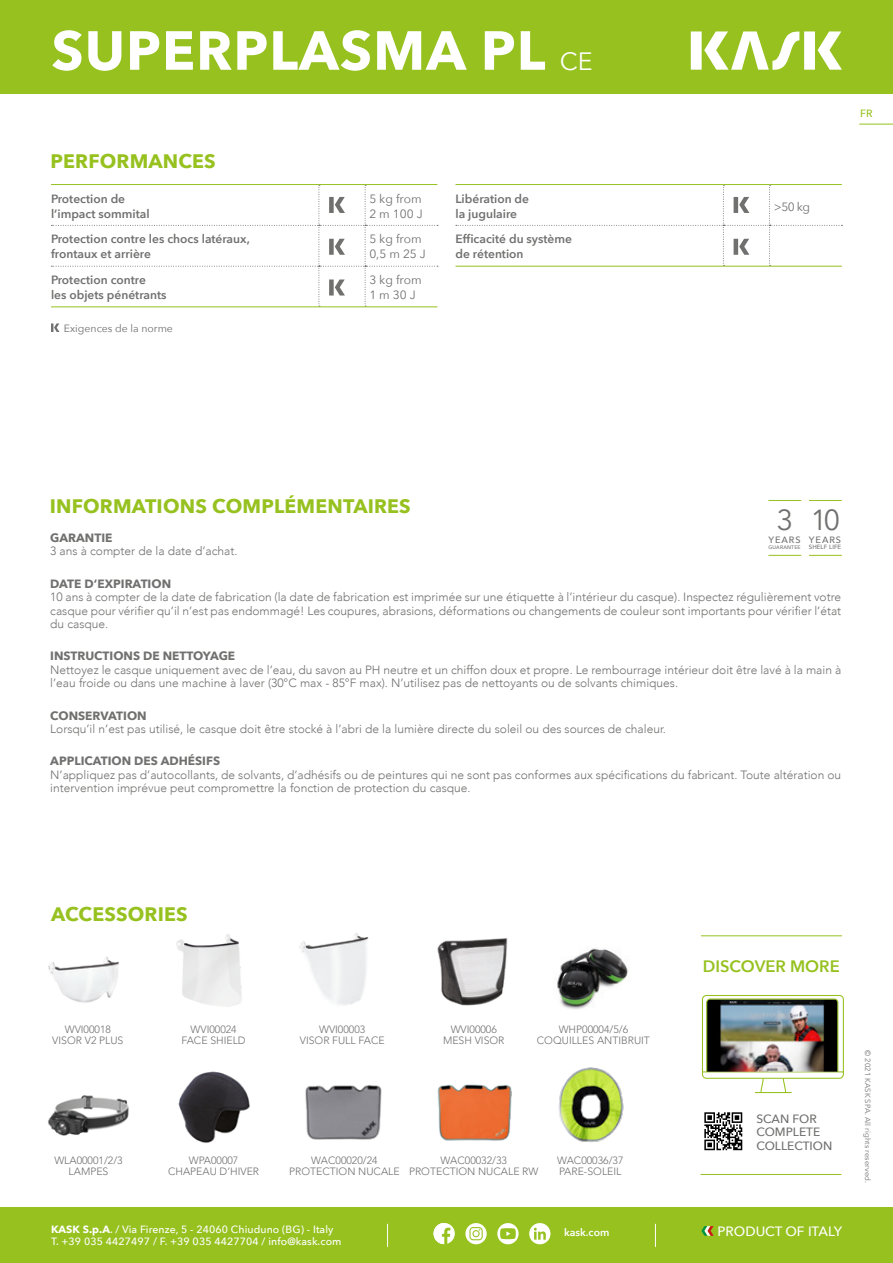
<style>
.page{position:relative;width:893px;height:1263px;background:#fff}
.page>*{position:absolute;margin:0;border:0;box-sizing:border-box;transform-origin:0 0}
.t1{font:700 54.45px "Avenir Next";letter-spacing:.02em;color:#fff}
.t2{font:29.1px "Avenir Next";color:#70706f}
.t3{font:700 19.5px "Avenir Next";letter-spacing:.01em;color:#96c11f}
.t4{font:600 16.5px "Avenir Next";color:#96c11f}
.t5{font:500 13.5px "Avenir Next";color:#fff}
.t6{font:300 12px/13.5px "Avenir";color:#70706f}
.t7{font:600 12px/15px "Avenir Next";color:#70706f}
.t8{font:700 12px "Avenir Next";color:#70706f}
.t9{font:12px/15px "Avenir Next";color:#70706f}
.t10{font:500 12px/13.5px "Avenir Next";color:#70706f}
.t11{font:300 10.5px/10.5px "Avenir LT Std";color:#70706f;text-align:center}
.t12{font:500 10.5px/12.6px "Avenir Next";letter-spacing:.01em;color:#fff}
.t13{font:10.5px "Avenir Next";color:#70706f}
.t14{font:600 10.5px "Avenir Next";color:#fff}
.t15{font:500 10.5px "Avenir Next";color:#96c11f}
.t16{font:500 9.15px "Avenir Next";letter-spacing:.1em;color:#70706f}
.t17{font:7.65px "Avenir Next";letter-spacing:.01em;color:#70706f}
.t18{font:500 6.15px "Avenir Next";color:#70706f}
.t19{font:500 5.1px "Avenir Next";letter-spacing:.035em;color:#70706f}
.s1{font-weight:400;font-size:25.05px}
.s2{font-weight:700}
</style>
<div class="page">
<div style="left:0;top:1208px;width:893px;height:55px;background:#96c11f"></div>
<svg style="left:701px;top:1226px;width:13px;height:10px"></svg>
<svg style="left:387px;top:1224px;width:1px;height:23px"></svg>
<svg style="left:655px;top:1224px;width:1px;height:23px"></svg>
<svg style="left:443px;top:1223px;width:12px;height:21px"></svg>
<svg style="left:434px;top:1223px;width:9px;height:21px"></svg>
<svg style="left:465px;top:1223px;width:22px;height:21px"></svg>
<svg style="left:497px;top:1223px;width:22px;height:21px"></svg>
<svg style="left:529px;top:1223px;width:21px;height:21px"></svg>
<hr style="left:859px;top:124px;width:34px;height:1px;background:#96c11f">
<div style="left:0;top:0;width:893px;height:94px;background:#96c11f"></div>
<svg style="left:691px;top:31px;width:151px;height:39px"></svg>
<hr style="left:51px;top:184px;width:268px;height:1px;background:#96c11f">
<hr style="left:319px;top:184px;width:46px;height:1px;background:#96c11f">
<hr style="left:365px;top:184px;width:72px;height:1px;background:#96c11f">
<svg style="left:51px;top:185px;width:387px;height:122px"></svg>
<hr style="left:455px;top:184px;width:268px;height:1px;background:#96c11f">
<hr style="left:723px;top:184px;width:47px;height:1px;background:#96c11f">
<hr style="left:770px;top:184px;width:72px;height:1px;background:#96c11f">
<hr style="left:455px;top:266px;width:268px;height:1px;background:#96c11f">
<hr style="left:723px;top:266px;width:47px;height:1px;background:#96c11f">
<hr style="left:770px;top:266px;width:72px;height:1px;background:#96c11f">
<svg style="left:456px;top:185px;width:386px;height:81px"></svg>
<svg style="left:51px;top:323px;width:8px;height:9px"></svg>
<hr style="left:700px;top:1174px;width:141px;height:1px;background:#96c11f">
<hr style="left:701px;top:935px;width:141px;height:1px;background:#96c11f">
<img style="left:701px;top:995px;width:143px;height:98px">
<svg style="left:704px;top:1112px;width:39px;height:39px"></svg>
<svg style="left:704px;top:1112px;width:38px;height:38px"></svg>
<img style="left:557px;top:948px;width:71px;height:61px">
<img style="left:559px;top:1067px;width:65px;height:76px">
<img style="left:48px;top:956px;width:71px;height:47px">
<img style="left:176px;top:934px;width:66px;height:73px">
<img style="left:299px;top:933px;width:70px;height:73px">
<img style="left:437px;top:938px;width:71px;height:68px">
<img style="left:48px;top:1095px;width:81px;height:41px">
<img style="left:305px;top:1085px;width:77px;height:55px">
<img style="left:437px;top:1084px;width:75px;height:57px">
<img style="left:178px;top:1071px;width:72px;height:72px">
<hr style="left:809px;top:500px;width:33px;height:1px;background:#96c11f">
<hr style="left:809px;top:555px;width:33px;height:1px;background:#96c11f">
<hr style="left:768px;top:500px;width:33px;height:1px;background:#96c11f">
<hr style="left:768px;top:555px;width:33px;height:1px;background:#96c11f">
<h1 class="t1" style="left:51px;top:4px;width:543px">SUPERPLASMA PL <span class="s1">CE</span></h1>
<h3 class="t3" style="left:51px;top:145px;width:167px">PERFORMANCES</h3>
<p class="t7" style="left:51px;top:191px;width:100px">Protection de l’impact sommital</p>
<p class="t9" style="left:369px;top:190px;width:55px">5 kg from<br>2 m 100 J</p>
<p class="t7" style="left:51px;top:231px;width:200px">Protection contre les chocs latéraux, frontaux et arrière</p>
<p class="t9" style="left:369px;top:231px;width:58px">5 kg from<br>0,5 m 25 J</p>
<p class="t7" style="left:51px;top:272px;width:117px">Protection contre<br>les objets pénétrants</p>
<p class="t9" style="left:369px;top:272px;width:54px">3 kg from<br>1 m 30 J</p>
<p class="t13" style="left:64px;top:319px;width:110px">Exigences de la norme</p>
<p class="t7" style="left:455px;top:191px;width:75px">Libération de la jugulaire</p>
<p class="t9" style="left:774px;top:199px;width:38px">&gt;50 kg</p>
<p class="t7" style="left:455px;top:232px;width:118px;line-height:14.4px">Efficacité du système de rétention</p>
<p class="t15" style="left:860px;top:105px;width:14px">FR</p>
<h3 class="t3" style="left:50px;top:489px;width:363px">INFORMATIONS COMPLÉMENTAIRES</h3>
<p class="t8" style="left:50px;top:527px;width:64px">GARANTIE</p>
<p class="t6" style="left:50px;top:545px;width:189px">3 ans à compter de la date d’achat.</p>
<h2 class="t2" style="left:776px;top:496px;width:18px">3</h2>
<p class="t16" style="left:768px;top:532px;width:34px">YEARS</p>
<p class="t19" style="left:768px;top:543px;width:34px">GUARANTEE</p>
<h2 class="t2" style="left:810px;top:495px;width:31px">10</h2>
<p class="t16" style="left:809px;top:532px;width:34px">YEARS</p>
<p class="t18" style="left:809px;top:541px;width:34px">SHELF LIFE</p>
<p class="t8" style="left:50px;top:573px;width:122px">DATE D’EXPIRATION</p>
<p class="t6" style="left:50px;top:590px;width:792px;text-align:justify">10 ans à compter de la date de fabrication (la date de fabrication est imprimée sur une étiquette à l’intérieur du casque). Inspectez régulièrement votre casque pour vérifier qu’il n’est pas endommagé! Les coupures, abrasions, déformations ou changements de couleur sont importants pour vérifier l’état du casque.</p>
<p class="t8" style="left:50px;top:646px;width:186px">INSTRUCTIONS DE NETTOYAGE</p>
<p class="t6" style="left:50px;top:663px;width:792px">Nettoyez le casque uniquement avec de l’eau, du savon au PH neutre et un chiffon doux et propre. Le rembourrage intérieur doit être lavé à la main à l’eau froide ou dans une machine à laver (30°C max - 85°F max). N’utilisez pas de nettoyants ou de solvants chimiques.</p>
<p class="t8" style="left:50px;top:705px;width:98px">CONSERVATION</p>
<p class="t6" style="left:50px;top:722px;width:617px">Lorsqu’il n’est pas utilisé, le casque doit être stocké à l’abri de la lumière directe du soleil ou des sources de chaleur.</p>
<p class="t8" style="left:50px;top:751px;width:171px">APPLICATION DES ADHÉSIFS</p>
<p class="t6" style="left:50px;top:768px;width:792px">N’appliquez pas d’autocollants, de solvants, d’adhésifs ou de peintures qui ne sont pas conformes aux spécifications du fabricant. Toute altération ou intervention imprévue peut compromettre la fonction de protection du casque.</p>
<h3 class="t3" style="left:51px;top:897px;width:138px">ACCESSORIES</h3>
<p class="t11" style="left:52px;top:1024px;width:73px">WVI00018<br>VISOR V2 PLUS</p>
<p class="t11" style="left:182px;top:1024px;width:66px">WVI00024<br>FACE SHIELD</p>
<p class="t11" style="left:300px;top:1024px;width:86px">WVI00003<br>VISOR FULL FACE</p>
<p class="t11" style="left:443px;top:1024px;width:63px">WVI00006<br>MESH VISOR</p>
<p class="t11" style="left:537px;top:1024px;width:115px">WHP00004/5/6<br>COQUILLES ANTIBRUIT</p>
<p class="t11" style="left:54px;top:1155px;width:70px">WLA00001/2/3<br>LAMPES</p>
<p class="t11" style="left:168px;top:1155px;width:93px">WPA00007<br>CHAPEAU D’HIVER</p>
<p class="t11" style="left:289px;top:1155px;width:112px">WAC00020/24<br>PROTECTION NUCALE</p>
<p class="t11" style="left:409px;top:1155px;width:131px">WAC00032/33<br>PROTECTION NUCALE RW</p>
<p class="t11" style="left:557px;top:1155px;width:68px;text-align:left">WAC00036/37<br>PARE-SOLEIL</p>
<h3 class="t4" style="left:703px;top:952px;width:138px">DISCOVER MORE</h3>
<p class="t10" style="left:756px;top:1111px;width:77px">SCAN FOR<br>COMPLETE<br>COLLECTION</p>
<p class="t12" style="left:51px;top:1222px;width:292px"><span class="s2">KASK S.p.A</span>. / Via Firenze, 5 - 24060 Chiuduno (BG) - Italy<br>T. +39 035 4427497 / F. +39 035 4427704 / info@kask.com</p>
<p class="t14" style="left:564px;top:1223px;width:47px">kask.com</p>
<p class="t5" style="left:718px;top:1219px;width:126px">PRODUCT OF ITALY</p>
<p class="t17" style="left:874px;top:1050px;width:134px;rotate:90deg">© 2021 KASK SPA. All rights reserved.</p>
</div>
